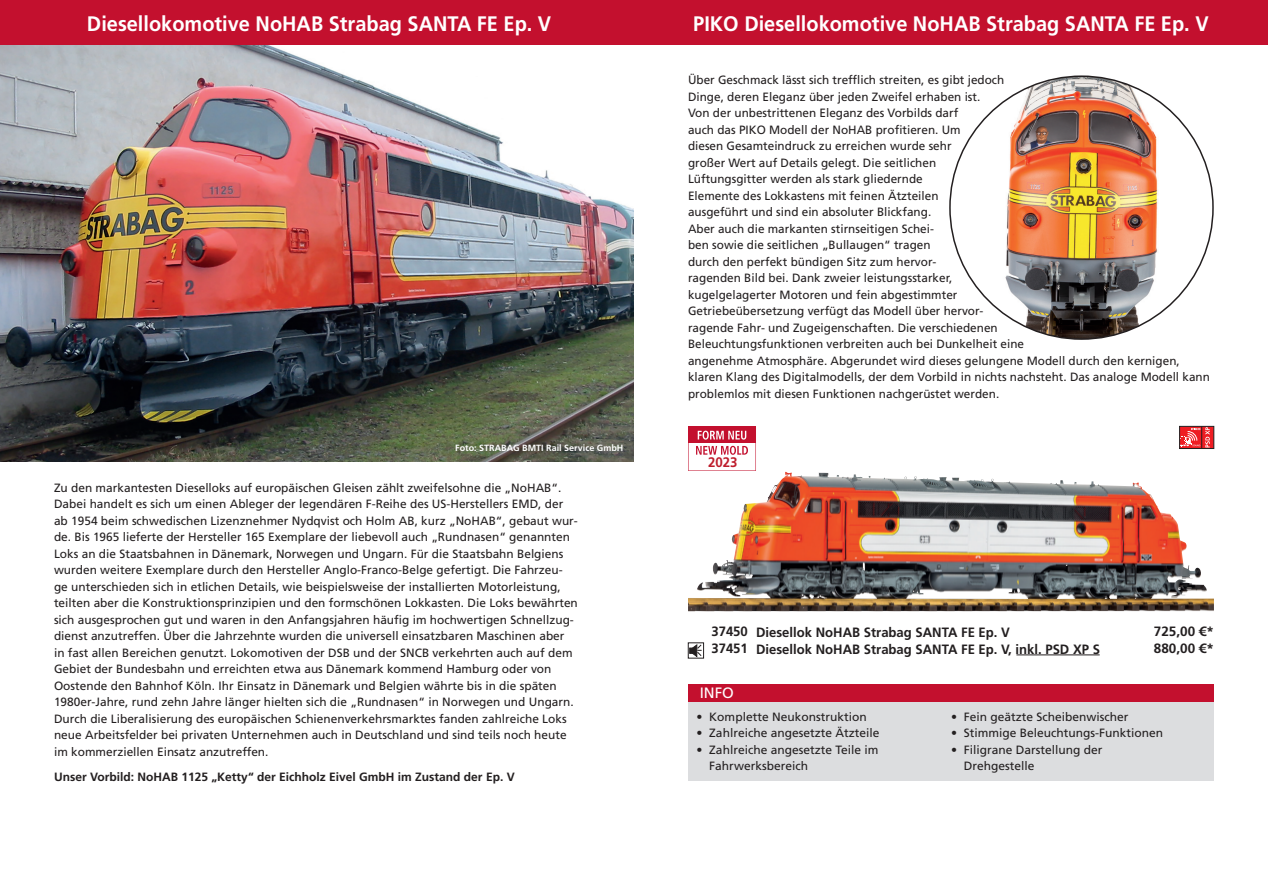
<style>
.page{position:relative;width:1268px;height:893px;background:#fff}
.page>*{position:absolute;margin:0;border:0;box-sizing:border-box;transform-origin:0 0}
.t1{font:700 21px "Frutiger LT Std";color:#fff;scale:.95 1}
.t2{font:15px "Frutiger LT Std";color:#fff}
.t3{font:700 13.8px "Frutiger LT Std";color:#be1d2c;scale:.96 1}
.t4{font:700 13.5px/17px "Frutiger LT Std";color:#231f20}
.t5{font:12px/16.5px "Frutiger LT Std";color:#231f20}
.t6{font:700 12px "Frutiger LT Std";color:#231f20}
.t7{font:700 9px "Frutiger LT Std";color:#fff}
</style>
<div class="page">
<img style="left:688px;top:472px;width:525px;height:139px">
<img style="left:0;top:45px;width:634px;height:416px">
<svg style="left:1181px;top:428px;width:30px;height:19px"></svg>
<div style="left:1179px;top:426px;width:34px;height:23px;border:1px solid #231f20"></div>
<div style="left:0;top:0;width:1267px;height:45px;background:#c3102e"></div>
<svg style="left:690px;top:645px;width:11px;height:11px"></svg>
<div style="left:688px;top:643px;width:15px;height:15px;border:1px solid #231f20"></div>
<hr style="left:1016px;top:654px;width:83px;height:1px;background:#231f20">
<svg style="left:688px;top:427px;width:67px;height:44px"></svg>
<div style="left:688px;top:701px;width:525px;height:80px;background:#dcdddf"></div>
<div style="left:688px;top:684px;width:525px;height:17px;background:#c3102e"></div>
<img style="left:949px;top:76px;width:263px;height:263px;border-radius:131px">
<h1 class="t1" style="left:87px;top:11px;width:490px">Diesellokomotive NoHAB Strabag SANTA FE Ep. V</h1>
<h1 class="t1" style="left:693px;top:11px;width:544px">PIKO Diesellokomotive NoHAB Strabag SANTA FE Ep. V</h1>
<p class="t7" style="left:455px;top:442px;width:170px">Foto: STRABAG BMTI Rail Service GmbH</p>
<p class="t5" style="left:54px;top:479px;width:525px">Zu den markantesten Dieselloks auf europäischen Gleisen zählt zweifelsohne die „NoHAB“.<br>Dabei handelt es sich um einen Ableger der legendären F-Reihe des US-Herstellers EMD, der ab 1954 beim schwedischen Lizenznehmer Nydqvist och Holm AB, kurz „NoHAB“, gebaut wur&shy;de. Bis 1965 lieferte der Hersteller 165 Exemplare der liebevoll auch „Rundnasen“ genannten Loks an die Staatsbahnen in Dänemark, Norwegen und Ungarn. Für die Staatsbahn Belgiens wurden weitere Exemplare durch den Hersteller Anglo-Franco-Belge gefertigt. Die Fahrzeu&shy;ge unterschieden sich in etlichen Details, wie beispielsweise der installierten Motorleistung, teilten aber die Konstruktionsprinzipien und den formschönen Lokkasten. Die Loks bewährten sich ausgesprochen gut und waren in den Anfangsjahren häufig im hochwertigen Schnellzug&shy;dienst anzutreffen. Über die Jahrzehnte wurden die universell einsatzbaren Maschinen aber in fast allen Bereichen genutzt. Lokomotiven der DSB und der SNCB verkehrten auch auf dem Gebiet der Bundesbahn und erreichten etwa aus Dänemark kommend Hamburg oder von Oostende den Bahnhof Köln. Ihr Einsatz in Dänemark und Belgien währte bis in die späten 1980er-Jahre, rund zehn Jahre länger hielten sich die „Rundnasen“ in Norwegen und Ungarn.<br>Durch die Liberalisierung des europäischen Schienenverkehrsmarktes fanden zahlreiche Loks neue Arbeitsfelder bei privaten Unternehmen auch in Deutschland und sind teils noch heute im kommerziellen Einsatz anzutreffen.</p>
<p class="t6" style="left:54px;top:769px;width:462px">Unser Vorbild: NoHAB 1125 „Ketty“ der Eichholz Eivel GmbH im Zustand der Ep. V</p>
<p class="t5" style="left:688px;top:72px;width:523px">Über Geschmack lässt sich trefflich streiten, es gibt jedoch<br>Dinge, deren Eleganz über jeden Zweifel erhaben ist.<br>Von der unbestrittenen Eleganz des Vorbilds darf<br>auch das PIKO Modell der NoHAB profitieren. Um<br>diesen Gesamteindruck zu erreichen wurde sehr<br>großer Wert auf Details gelegt. Die seitlichen<br>Lüftungsgitter werden als stark gliedernde<br>Elemente des Lokkastens mit feinen Ätzteilen<br>ausgeführt und sind ein absoluter Blickfang.<br>Aber auch die markanten stirnseitigen Schei-<br>ben sowie die seitlichen „Bullaugen“ tragen<br>durch den perfekt bündigen Sitz zum hervor-<br>ragenden Bild bei. Dank zweier leistungsstarker,<br>kugelgelagerter Motoren und fein abgestimmter<br>Getriebeübersetzung verfügt das Modell über hervor-<br>ragende Fahr- und Zugeigenschaften. Die verschiedenen<br>Beleuchtungsfunktionen verbreiten auch bei Dunkelheit eine<br>angenehme Atmosphäre. Abgerundet wird dieses gelungene Modell durch den kernigen, klaren Klang des Digitalmodells, der dem Vorbild in nichts nachsteht. Das analoge Modell kann problemlos mit diesen Funktionen nachgerüstet werden.</p>
<p class="t3" style="left:708px;top:454px;width:32px">2023</p>
<p class="t4" style="left:711px;top:624px;width:390px">37450 Diesellok NoHAB Strabag SANTA FE Ep. V<br>37451 Diesellok NoHAB Strabag SANTA FE Ep. V, inkl. PSD XP S</p>
<p class="t4" style="left:1153px;top:623px;width:62px">725,00 €*<br>880,00 €*</p>
<p class="t2" style="left:699px;top:684px;width:36px">INFO</p>
<p class="t5" style="left:696px;top:708px;width:172px">• Komplette Neukonstruktion</p>
<p class="t5" style="left:696px;top:725px;width:184px">• Zahlreiche angesetzte Ätzteile</p>
<p class="t5" style="left:709px;top:741px;width:171px;text-indent:-13px">• Zahlreiche angesetzte Teile im<br>Fahrwerksbereich</p>
<p class="t5" style="left:950px;top:708px;width:179px">• Fein geätzte Scheibenwischer</p>
<p class="t5" style="left:950px;top:725px;width:214px">• Stimmige Beleuchtungs-Funktionen</p>
<p class="t5" style="left:963px;top:741px;width:140px;text-indent:-13px">• Filigrane Darstellung der<br>Drehgestelle</p>
</div>
